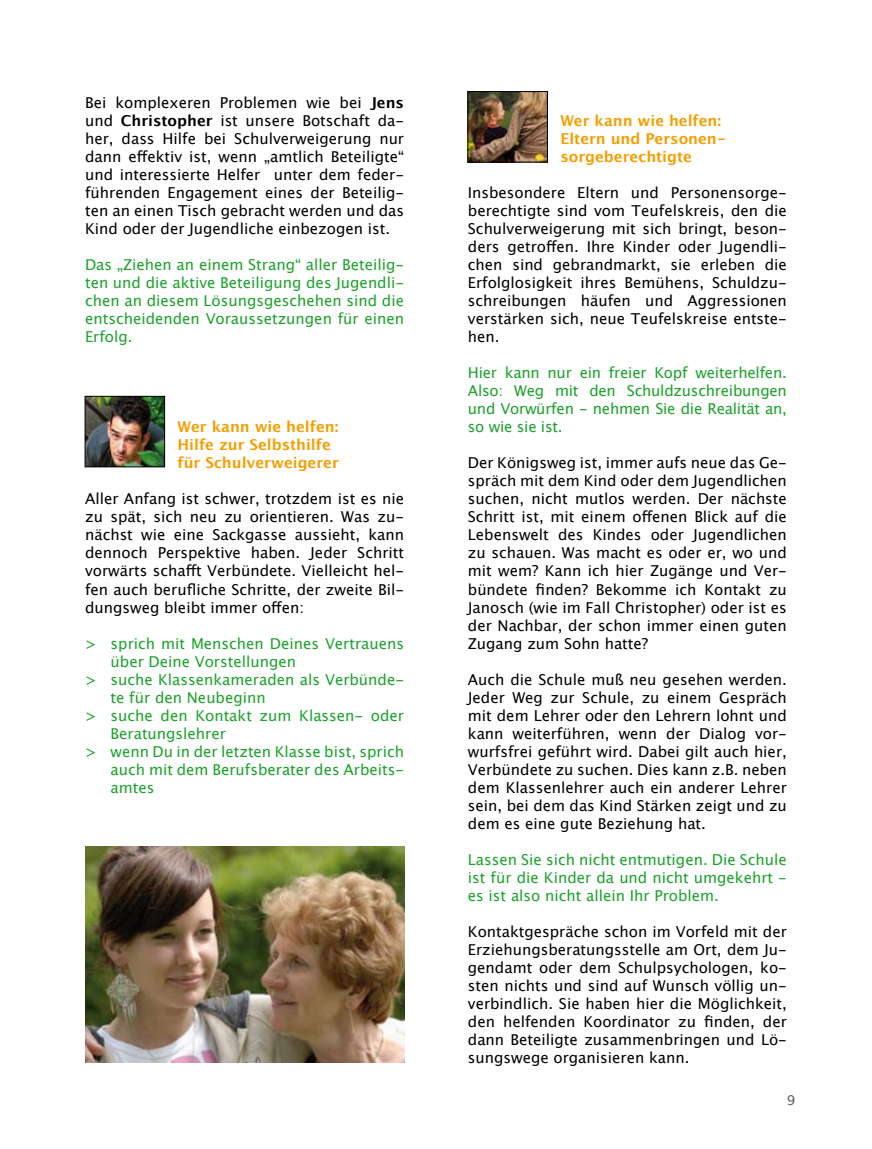
<style>
.page{position:relative;width:872px;height:1149px;background:#fff}
.page>*{position:absolute;margin:0;border:0;box-sizing:border-box;transform-origin:0 0}
.t1{font:15px/18px "Lucida Grande";color:#000;text-align:justify}
.t2{font:15px/18px "Lucida Grande";color:#1ea22d;text-align:justify}
.t3{font:700 15px/18px "Lucida Grande";color:#f49e00}
.t4{font:13.5px "Lucida Grande";color:#58585a}
.s1{font-weight:700}
</style>
<div class="page">
<img style="left:87px;top:398px;width:76px;height:67px">
<div style="left:85px;top:396px;width:80px;height:71px;border:1px solid #000"></div>
<img style="left:470px;top:93px;width:75px;height:67px">
<div style="left:468px;top:91px;width:79px;height:71px;border:1px solid #000"></div>
<img style="left:85px;top:846px;width:319px;height:216px">
<p class="t1" style="left:85px;top:94px;width:320px">Bei komplexeren Problemen wie bei <span class="s1">Jens </span>und <span class="s1">Christopher</span> ist unsere Botschaft da&shy;her, dass Hilfe bei Schulverweigerung nur dann effektiv ist, wenn „amtlich Beteiligte“ und interessierte Helfer unter dem feder&shy;führenden Engagement eines der Beteilig&shy;ten an einen Tisch gebracht werden und das Kind oder der Jugendliche einbezogen ist.</p>
<p class="t2" style="left:85px;top:256px;width:320px">Das „Ziehen an einem Strang“ aller Beteilig&shy;ten und die aktive Beteiligung des Jugendli&shy;chen an diesem Lösungsgeschehen sind die entscheidenden Voraussetzungen für einen Erfolg.</p>
<p class="t3" style="left:177px;top:418px;width:163px">Wer kann wie helfen:<br>Hilfe zur Selbsthilfe für Schulverweigerer</p>
<p class="t1" style="left:85px;top:490px;width:320px">Aller Anfang ist schwer, trotzdem ist es nie zu spät, sich neu zu orientieren. Was zu&shy;nächst wie eine Sackgasse aussieht, kann dennoch Perspektive haben. Jeder Schritt vorwärts schafft Verbündete. Vielleicht hel&shy;fen auch berufliche Schritte, der zweite Bil&shy;dungsweg bleibt immer offen:</p>
<p class="t2" style="left:85px;top:634px;width:320px">&gt; sprich mit Menschen Deines Vertrauens</p>
<p class="t2" style="left:111px;top:652px;width:187px">über Deine Vorstellungen</p>
<p class="t2" style="left:85px;top:670px;width:320px">&gt; suche Klassenkameraden als Verbünde-</p>
<p class="t2" style="left:111px;top:688px;width:157px">te für den Neubeginn</p>
<p class="t2" style="left:85px;top:706px;width:320px">&gt; suche den Kontakt zum Klassen- oder</p>
<p class="t2" style="left:111px;top:724px;width:117px">Beratungslehrer</p>
<p class="t2" style="left:85px;top:742px;width:320px">&gt; wenn Du in der letzten Klasse bist, sprich</p>
<p class="t2" style="left:111px;top:760px;width:295px">auch mit dem Berufsberater des Arbeits-</p>
<p class="t2" style="left:111px;top:778px;width:45px">amtes</p>
<p class="t3" style="left:560px;top:112px;width:167px">Wer kann wie helfen:<br>Eltern und Personen&shy;sorgeberechtigte</p>
<p class="t1" style="left:468px;top:184px;width:320px;text-align:left">Insbesondere Eltern und Personensorge&shy;berechtigte sind vom Teufelskreis, den die Schulverweigerung mit sich bringt, beson&shy;ders getroffen. Ihre Kinder oder Jugendli&shy;chen sind gebrandmarkt, sie erleben die Erfolglosigkeit ihres Bemühens, Schuldzu&shy;schreibungen häufen und Aggressionen verstärken sich, neue Teufelskreise entste&shy;hen.</p>
<p class="t2" style="left:468px;top:364px;width:320px">Hier kann nur ein freier Kopf weiterhelfen.<br>Also: Weg mit den Schuldzuschreibungen und Vorwürfen - nehmen Sie die Realität an, so wie sie ist.</p>
<p class="t1" style="left:468px;top:454px;width:320px">Der Königsweg ist, immer aufs neue das Ge&shy;spräch mit dem Kind oder dem Jugendlichen suchen, nicht mutlos werden. Der nächste Schritt ist, mit einem offenen Blick auf die Lebenswelt des Kindes oder Jugendlichen zu schauen. Was macht es oder er, wo und mit wem? Kann ich hier Zugänge und Ver&shy;bündete finden? Bekomme ich Kontakt zu Janosch (wie im Fall Christopher) oder ist es der Nachbar, der schon immer einen guten Zugang zum Sohn hatte?</p>
<p class="t1" style="left:468px;top:670px;width:320px">Auch die Schule muß neu gesehen werden.<br>Jeder Weg zur Schule, zu einem Gespräch mit dem Lehrer oder den Lehrern lohnt und kann weiterführen, wenn der Dialog vor&shy;wurfsfrei geführt wird. Dabei gilt auch hier, Verbündete zu suchen. Dies kann z.B. neben dem Klassenlehrer auch ein anderer Lehrer sein, bei dem das Kind Stärken zeigt und zu dem es eine gute Beziehung hat.</p>
<p class="t2" style="left:468px;top:850px;width:320px">Lassen Sie sich nicht entmutigen. Die Schule ist für die Kinder da und nicht umgekehrt - es ist also nicht allein Ihr Problem.</p>
<p class="t1" style="left:468px;top:922px;width:320px">Kontaktgespräche schon im Vorfeld mit der Erziehungsberatungsstelle am Ort, dem Ju&shy;gendamt oder dem Schulpsychologen, ko&shy;sten nichts und sind auf Wunsch völlig un&shy;verbindlich. Sie haben hier die Möglichkeit, den helfenden Koordinator zu finden, der dann Beteiligte zusammenbringen und Lö&shy;sungswege organisieren kann.</p>
<p class="t4" style="left:787px;top:1092px;width:10px">9</p>
</div>
